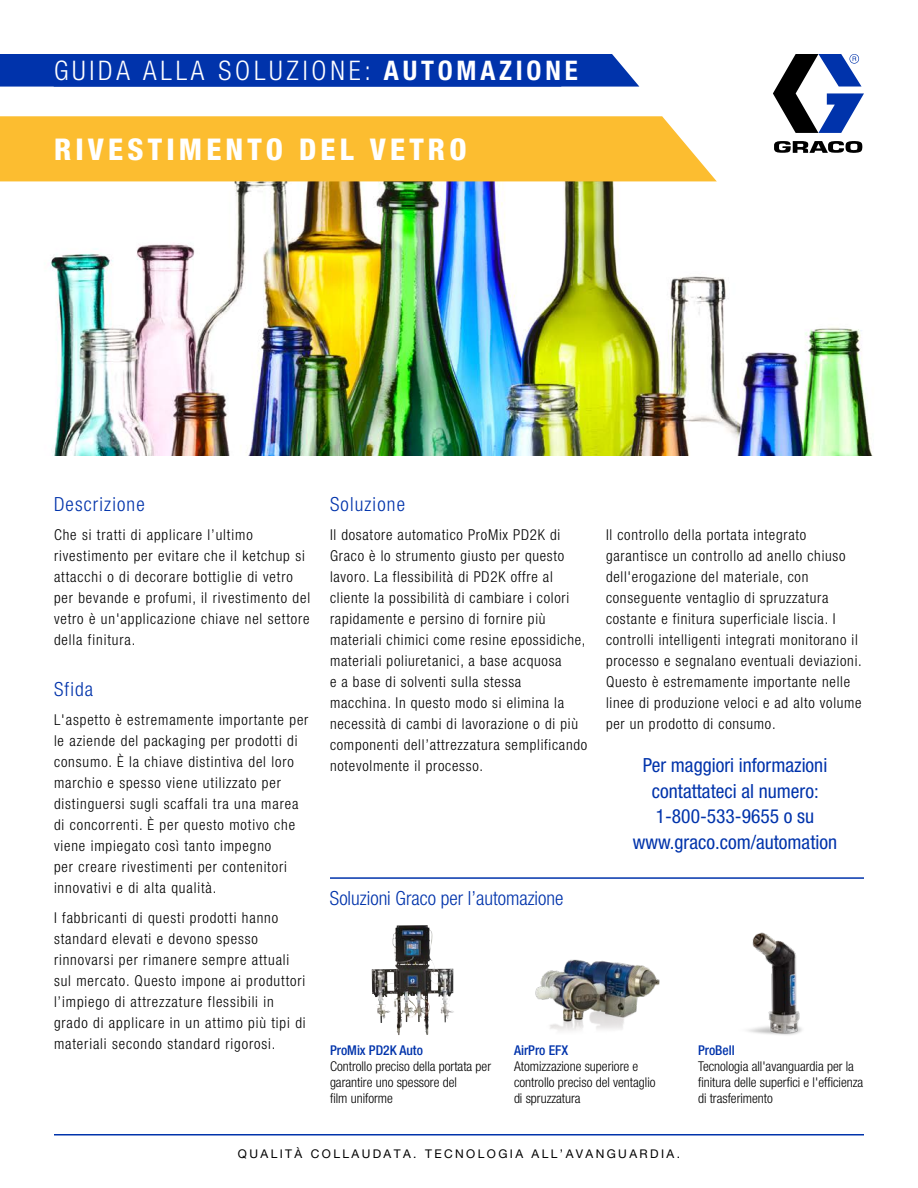
<style>
.page{position:relative;width:918px;height:1188px;background:#fff}
.page>*{position:absolute;margin:0;border:0;box-sizing:border-box;transform-origin:0 0}
.t1{font:800 condensed 30px "Helvetica Neue LT Std";letter-spacing:.14em;color:#fff}
.t2{font:300 condensed 27px "Helvetica Neue LT Std";letter-spacing:.14em;color:#fff}
.t3{font:condensed 19.5px/25.5px "Helvetica Neue LT Std";color:#0033ab;text-align:center}
.t4{font:300 condensed 19.5px "Helvetica Neue LT Std";color:#0033ab}
.t5{font:300 condensed 19.5px "Helvetica Neue LT Std";letter-spacing:.06em;color:#0033ab}
.t6{font:300 condensed 15px/21px "Helvetica Neue LT Std";letter-spacing:.05em;color:#000}
.t7{font:300 condensed 13.5px/16.2px "Helvetica Neue LT Std";color:#000}
.t8{font:500 condensed 13.5px "Helvetica Neue LT Std";color:#0033ab}
.t9{font:12px "Helvetica Neue LT Std";letter-spacing:.2em;color:#000}
.s1{font-weight:700}
</style>
<div class="page">
<hr style="left:54px;top:1134px;width:810px;height:2px;background:#0033ab">
<img style="left:0;top:181px;width:873px;height:275px">
<div style="left:0;top:116px;width:717px;height:65px;background:#fcbd30"></div>
<svg style="left:773px;top:54px;width:91px;height:79px"></svg>
<svg style="left:774px;top:141px;width:89px;height:12px"></svg>
<img style="left:535px;top:959px;width:125px;height:72px">
<hr style="left:330px;top:877px;width:534px;height:2px;background:#0033ab">
<img style="left:372px;top:925px;width:53px;height:98px">
<img style="left:747px;top:932px;width:55px;height:103px">
<div style="left:0;top:54px;width:639px;height:33px;background:#0033ab"></div>
<h2 class="t2" style="left:54px;top:55px;width:525px">GUIDA ALLA SOLUZIONE: <span class="s1">AUTOMAZIONE</span></h2>
<h1 class="t1" style="left:54px;top:130px;width:414px">RIVESTIMENTO DEL VETRO</h1>
<h3 class="t5" style="left:54px;top:493px;width:92px">Descrizione</h3>
<p class="t6" style="left:54px;top:524px;width:258px">Che si tratti di applicare l’ultimo rivestimento per evitare che il ketchup si attacchi o di decorare bottiglie di vetro per bevande e profumi, il rivestimento del vetro è un'applicazione chiave nel settore della finitura.</p>
<h3 class="t4" style="left:54px;top:678px;width:41px">Sfida</h3>
<p class="t6" style="left:54px;top:710px;width:256px">L'aspetto è estremamente importante per le aziende del packaging per prodotti di consumo. È la chiave distintiva del loro marchio e spesso viene utilizzato per distinguersi sugli scaffali tra una marea di concorrenti. È per questo motivo che viene impiegato così tanto impegno<br>per creare rivestimenti per contenitori innovativi e di alta qualità.</p>
<p class="t6" style="left:54px;top:907px;width:253px">I fabbricanti di questi prodotti hanno standard elevati e devono spesso rinnovarsi per rimanere sempre attuali sul mercato. Questo impone ai produttori l’impiego di attrezzature flessibili in grado di applicare in un attimo più tipi di materiali secondo standard rigorosi.</p>
<h3 class="t5" style="left:330px;top:493px;width:76px">Soluzione</h3>
<p class="t6" style="left:330px;top:524px;width:259px">Il dosatore automatico ProMix PD2K di Graco è lo strumento giusto per questo lavoro. La flessibilità di PD2K offre al cliente la possibilità di cambiare i colori rapidamente e persino di fornire più materiali chimici come resine epossidiche, materiali poliuretanici, a base acquosa<br>e a base di solventi sulla stessa<br>macchina. In questo modo si elimina la necessità di cambi di lavorazione o di più componenti dell’attrezzatura semplificando notevolmente il processo.</p>
<p class="t6" style="left:606px;top:524px;width:257px">Il controllo della portata integrato garantisce un controllo ad anello chiuso dell'erogazione del materiale, con conseguente ventaglio di spruzzatura costante e finitura superficiale liscia. I controlli intelligenti integrati monitorano il processo e segnalano eventuali deviazioni.<br>Questo è estremamente importante nelle linee di produzione veloci e ad alto volume per un prodotto di consumo.</p>
<h3 class="t3" style="left:633px;top:752px;width:206px">Per maggiori informazioni contattateci al numero:<br>1-800-533-9655 o su www.graco.com/automation</h3>
<h3 class="t4" style="left:330px;top:887px;width:235px">Soluzioni Graco per l’automazione</h3>
<p class="t8" style="left:330px;top:1042px;width:94px">ProMix PD2K Auto</p>
<p class="t7" style="left:330px;top:1058px;width:163px">Controllo preciso della portata per garantire uno spessore del<br>film uniforme</p>
<p class="t8" style="left:514px;top:1042px;width:56px">AirPro EFX</p>
<p class="t7" style="left:514px;top:1058px;width:143px">Atomizzazione superiore e controllo preciso del ventaglio di spruzzatura</p>
<p class="t8" style="left:698px;top:1042px;width:38px">ProBell</p>
<p class="t7" style="left:698px;top:1058px;width:167px">Tecnologia all'avanguardia per la finitura delle superfici e l'efficienza di trasferimento</p>
<p class="t9" style="left:238px;top:1146px;width:444px">QUALITÀ COLLAUDATA. TECNOLOGIA ALL’AVANGUARDIA.</p>
</div>
